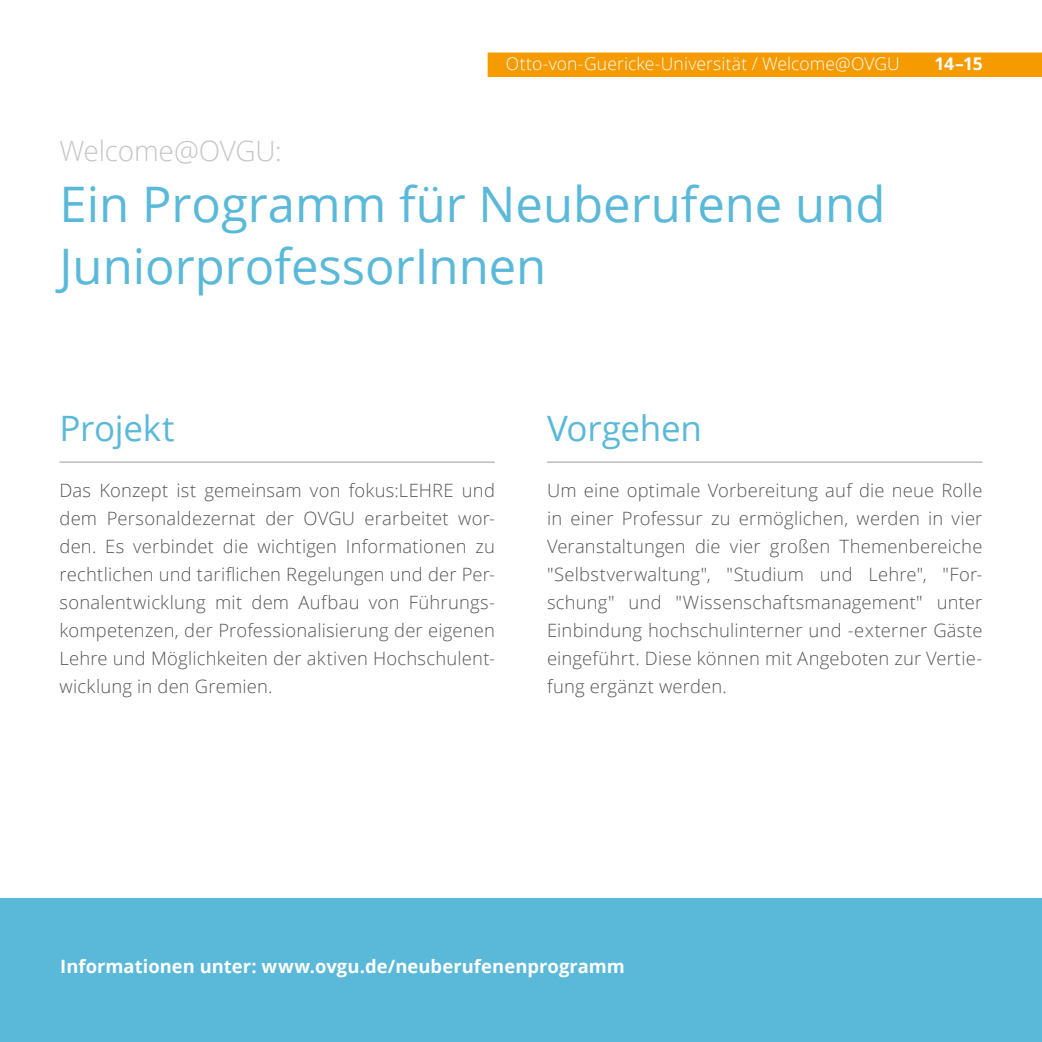
<style>
.page{position:relative;width:1042px;height:1042px;background:#fff}
.page>*{position:absolute;margin:0;border:0;box-sizing:border-box;transform-origin:0 0}
.t1{font:49px/61.2px "Open Sans";color:#5ab9d9}
.t2{font:35px "Open Sans";letter-spacing:-.005em;color:#5ab9d9}
.t3{font:300 28px "Open Sans";letter-spacing:-.01em;color:#c5c6c6}
.t4{font:300 18.38px/28px "Open Sans";letter-spacing:.01em;color:#565655;text-align:justify}
.t5{font:700 18.38px "Open Sans";letter-spacing:.005em;color:#fff}
.t6{font:300 17.5px "Open Sans";letter-spacing:.005em;color:#fff}
.t7{font:700 17.5px "Open Sans";color:#fff}
</style>
<div class="page">
<div style="left:488px;top:53px;width:554px;height:24px;background:#f59b00"></div>
<hr style="left:60px;top:462px;width:435px;height:1px;background:#9c9c9c">
<hr style="left:547px;top:462px;width:435px;height:1px;background:#9c9c9c">
<div style="left:0;top:898px;width:1042px;height:144px;background:#5ab9d9"></div>
<p class="t6" style="left:506px;top:52px;width:395px">Otto-von-Guericke-Universität / Welcome@OVGU</p>
<p class="t7" style="left:934px;top:51px;width:50px">14–15</p>
<h3 class="t3" style="left:60px;top:132px;width:224px">Welcome@OVGU:</h3>
<h1 class="t1" style="left:60px;top:173px;width:827px">Ein Programm für Neuberufene und<br>JuniorprofessorInnen</h1>
<h2 class="t2" style="left:60px;top:404px;width:117px">Projekt</h2>
<p class="t4" style="left:60px;top:476px;width:437px">Das Konzept ist gemeinsam von fokus:LEHRE und dem Personaldezernat der OVGU erarbeitet wor&shy;den. Es verbindet die wichtigen Informationen zu rechtlichen und tariflichen Regelungen und der Per&shy;sonalentwicklung mit dem Aufbau von Führungs&shy;kompetenzen, der Professionalisierung der eigenen Lehre und Möglichkeiten der aktiven Hochschulent&shy;wicklung in den Gremien.</p>
<h2 class="t2" style="left:547px;top:404px;width:156px">Vorgehen</h2>
<p class="t4" style="left:547px;top:476px;width:437px">Um eine optimale Vorbereitung auf die neue Rolle in einer Professur zu ermöglichen, werden in vier Veranstaltungen die vier großen Themenbereiche "Selbstverwaltung", "Studium und Lehre", "For&shy;schung" und "Wissenschaftsmanagement" unter Einbindung hochschulinterner und -externer Gäste eingeführt. Diese können mit Angeboten zur Vertie&shy;fung ergänzt werden.</p>
<p class="t5" style="left:60px;top:953px;width:566px">Informationen unter: www.ovgu.de/neuberufenenprogramm</p>
</div>
